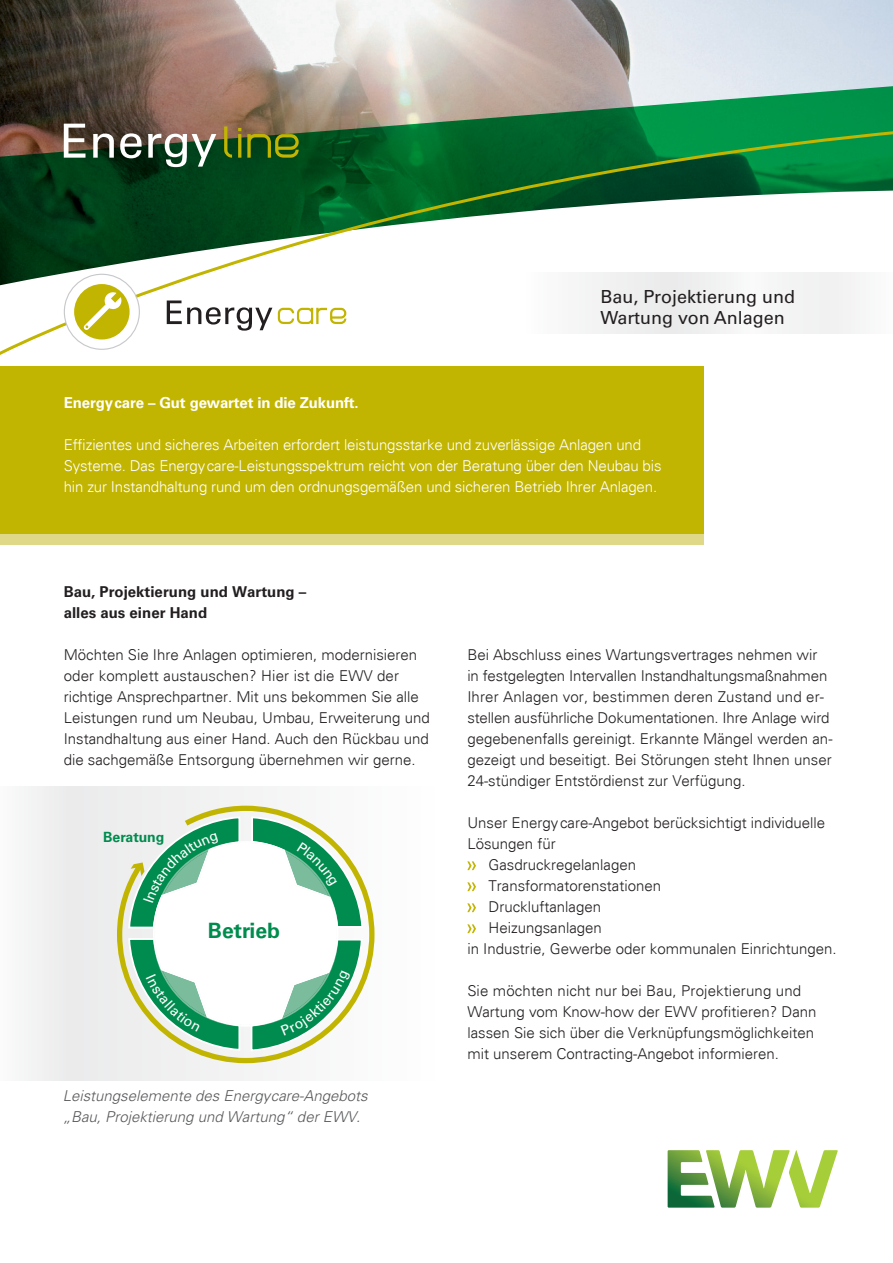
<style>
.page{position:relative;width:893px;height:1263px;background:#fff}
.page>*{position:absolute;margin:0;border:0;box-sizing:border-box;transform-origin:0 0}
.t1{font:700 21.15px "Univers";color:#008c4e}
.t2{font:18px/21px "Univers";color:#231f20}
.t3{font:300 15px/21px "Univers";color:#231f20}
.t4{font:300 15px/21px "Univers";letter-spacing:-.01em;color:#fff}
.t5{font:italic 300 15px/21px "Univers";color:#57585a}
.t6{font:700 15px/21px "Univers";color:#231f20}
.t7{font:700 15px "Univers";letter-spacing:-.01em;color:#fff}
.t8{font:700 14.1px "Univers";color:#008c4e}
</style>
<div class="page">
<img style="left:0;top:0;width:893px;height:81px">
<svg style="left:0;top:81px;width:893px;height:47px;background:#728a70"></svg>
<svg style="left:64px;top:124px;width:21px;height:4px"></svg>
<svg style="left:224px;top:126px;width:8px;height:2px"></svg>
<svg style="left:0;top:128px;width:893px;height:227px"></svg>
<svg style="left:167px;top:300px;width:105px;height:31px"></svg>
<svg style="left:278px;top:308px;width:68px;height:16px"></svg>
<div style="left:64px;top:274px;width:75px;height:75px;background:#fff;border-radius:50%"></div>
<div style="left:64px;top:274px;width:76px;height:76px;border:1px solid #c7c8ca;border-radius:50%"></div>
<div style="left:74px;top:284px;width:56px;height:55px;background:#c2b501;border-radius:50%"></div>
<svg style="left:84px;top:292px;width:38px;height:38px"></svg>
<svg style="left:668px;top:1150px;width:170px;height:57px"></svg>
<div style="left:0;top:366px;width:703px;height:168px;background:#c2b501"></div>
<div style="left:523px;top:273px;width:370px;height:61px;background:#f3f3f4"></div>
<div style="left:0;top:786px;width:434px;height:294px;background:#f4f4f5"></div>
<div style="left:0;top:534px;width:703px;height:11px;background:#e0d887"></div>
<svg style="left:117px;top:806px;width:257px;height:257px"></svg>
<svg style="left:467px;top:861px;width:9px;height:9px"></svg>
<svg style="left:467px;top:882px;width:9px;height:9px"></svg>
<svg style="left:467px;top:903px;width:9px;height:9px"></svg>
<svg style="left:467px;top:924px;width:9px;height:9px"></svg>
<svg style="left:128px;top:816px;width:235px;height:235px"></svg>
<p class="t2" style="left:600px;top:286px;width:196px">Bau, Projektierung und<br>Wartung von Anlagen</p>
<p class="t7" style="left:64px;top:394px;width:296px">Energycare – Gut gewartet in die Zukunft.</p>
<p class="t4" style="left:64px;top:434px;width:599px">Effizientes und sicheres Arbeiten erfordert leistungsstarke und zuverlässige Anlagen und<br>Systeme. Das Energycare-Leistungsspektrum reicht von der Beratung über den Neubau bis hin zur Instandhaltung rund um den ordnungsgemäßen und sicheren Betrieb Ihrer Anlagen.</p>
<p class="t6" style="left:64px;top:581px;width:244px">Bau, Projektierung und Wartung – alles aus einer Hand</p>
<p class="t3" style="left:64px;top:644px;width:367px">Möchten Sie Ihre Anlagen optimieren, modernisieren oder komplett austauschen? Hier ist die EWV der richtige Ansprechpartner. Mit uns bekommen Sie alle Leistungen rund um Neubau, Umbau, Erweiterung und Instandhaltung aus einer Hand. Auch den Rückbau und die sachgemäße Entsorgung übernehmen wir gerne.</p>
<p class="t8" style="left:103px;top:829px;width:63px">Beratung</p>
<h1 class="t1" style="left:208px;top:918px;width:74px">Betrieb</h1>
<p class="t5" style="left:63px;top:1085px;width:306px">Leistungselemente des Energycare-Angebots „Bau, Projektierung und Wartung“ der EWV.</p>
<p class="t3" style="left:467px;top:644px;width:367px">Bei Abschluss eines Wartungsvertrages nehmen wir in festgelegten Intervallen Instandhaltungsmaßnahmen Ihrer Anlagen vor, bestimmen deren Zustand und er&shy;stellen ausführliche Dokumentationen. Ihre Anlage wird gegebenenfalls gereinigt. Erkannte Mängel werden an&shy;gezeigt und beseitigt. Bei Störungen steht Ihnen unser 24-stündiger Entstördienst zur Verfügung.</p>
<p class="t3" style="left:467px;top:812px;width:359px">Unser Energy care-Angebot berücksichtigt individuelle</p>
<p class="t3" style="left:467px;top:833px;width:90px">Lösungen für</p>
<p class="t3" style="left:489px;top:854px;width:149px">Gasdruckregelanlagen</p>
<p class="t3" style="left:489px;top:875px;width:174px">Transformatorenstationen</p>
<p class="t3" style="left:489px;top:896px;width:114px">Druckluftanlagen</p>
<p class="t3" style="left:489px;top:917px;width:115px">Heizungsanlagen</p>
<p class="t3" style="left:467px;top:938px;width:371px">in Industrie, Gewerbe oder kommunalen Einrichtungen.</p>
<p class="t3" style="left:467px;top:980px;width:351px">Sie möchten nicht nur bei Bau, Projektierung und Wartung vom Know-how der EWV profitieren? Dann lassen Sie sich über die Verknüpfungsmöglichkeiten mit unserem Contracting-Angebot informieren.</p>
</div>
